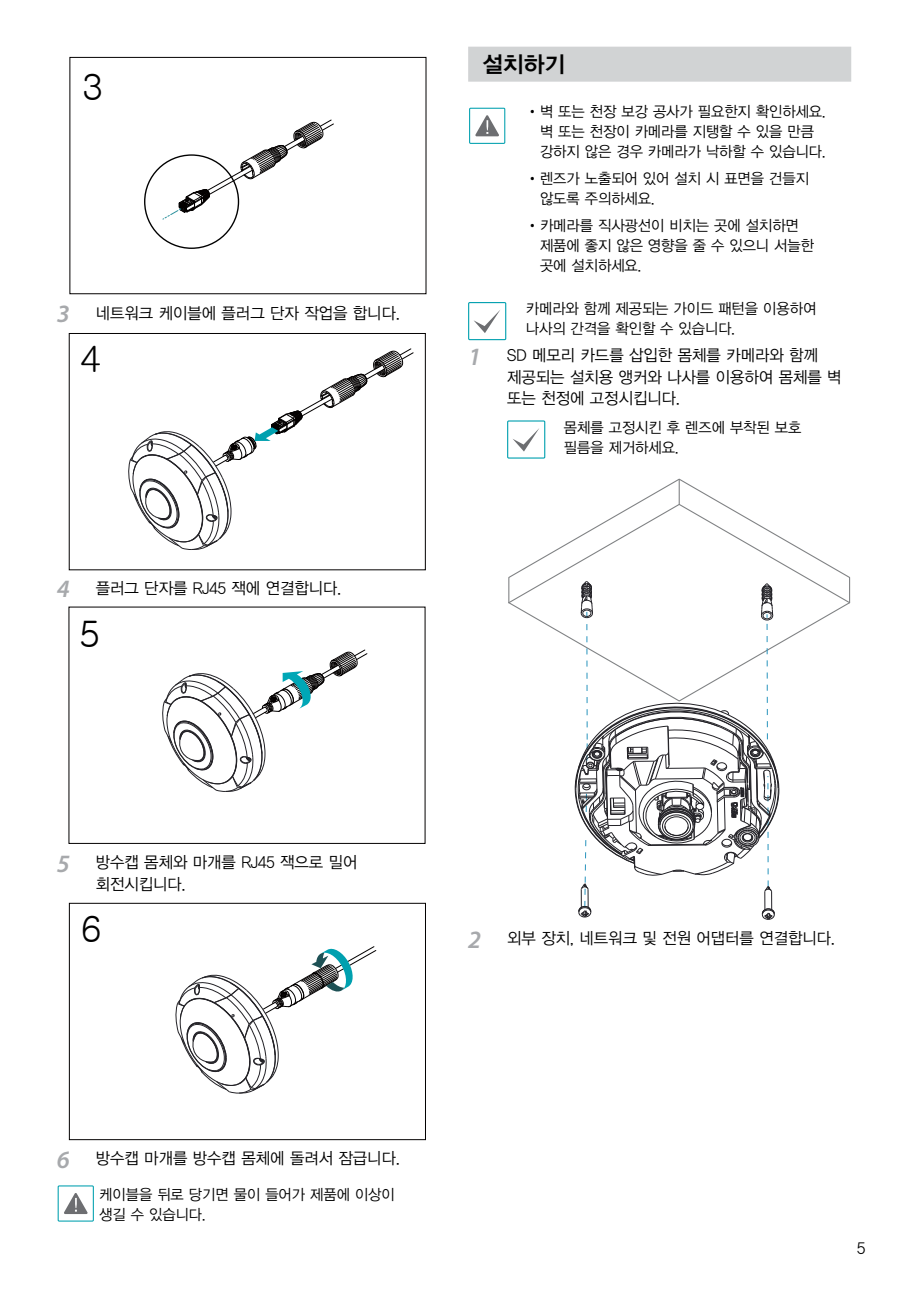
<style>
.page{position:relative;width:908px;height:1290px;background:#fff}
.page>*{position:absolute;margin:0;border:0;box-sizing:border-box;transform-origin:0 0}
.t1{font:300 36.5px "Malgun Gothic";color:#000}
.Heading2__9pt{font:22.5px "YDVYGO14";color:#000}
.t2{font:16.25px/21.2px "YDVYGO12";color:#000;scale:.96 1}
.Note__6pt{font:15px/20px "YDVYGO12";color:#000;scale:.96 1}
.s1{font-family:"Myriad Pro";font-weight:600;font-style:italic;font-size:25px;color:#a7a9ac}
</style>
<div class="page">
<div style="left:70px;top:57px;width:356px;height:237px;border:1px solid #030000"></div>
<svg style="left:162px;top:120px;width:172px;height:99px"></svg>
<div style="left:69px;top:333px;width:356px;height:237px;border:1px solid #030000"></div>
<svg style="left:128px;top:348px;width:285px;height:202px"></svg>
<svg style="left:162px;top:649px;width:205px;height:143px"></svg>
<div style="left:69px;top:903px;width:356px;height:237px;border:1px solid #030000"></div>
<svg style="left:175px;top:946px;width:201px;height:147px"></svg>
<svg style="left:64px;top:1193px;width:23px;height:21px"></svg>
<div style="left:58px;top:1185px;width:36px;height:36px;border:1px solid #00a0af"></div>
<div style="left:468px;top:47px;width:382px;height:35px;background:#d1d3d4"></div>
<svg style="left:475px;top:115px;width:23px;height:21px"></svg>
<div style="left:469px;top:108px;width:36px;height:36px;border:1px solid #00a0af"></div>
<div style="left:468px;top:302px;width:38px;height:38px;border:1px solid #00a0af"></div>
<svg style="left:474px;top:310px;width:26px;height:23px"></svg>
<div style="left:507px;top:420px;width:38px;height:39px;border:1px solid #00a0af"></div>
<svg style="left:513px;top:428px;width:26px;height:23px"></svg>
<svg style="left:508px;top:478px;width:342px;height:442px"></svg>
<p class="t1" style="left:82px;top:68px;width:23px">3</p>
<p class="t1" style="left:82px;top:88px;width:23px">3</p>
<p class="t2" style="left:57px;top:301px;width:359px"><span class="s1">3</span> 네트워크 케이블에 플러그 단자 작업을 합니다.</p>
<p class="t1" style="left:80px;top:322px;width:23px">4</p>
<p class="t1" style="left:80px;top:341px;width:23px">4</p>
<p class="t1" style="left:80px;top:358px;width:23px">4</p>
<p class="t2" style="left:57px;top:576px;width:298px"><span class="s1">4</span> 플러그 단자를 RJ45 잭에 연결합니다.</p>
<p class="t1" style="left:79px;top:578px;width:23px">5</p>
<p class="t1" style="left:79px;top:598px;width:23px">5</p>
<p class="t1" style="left:79px;top:615px;width:23px">5</p>
<p class="Heading2__9pt" style="left:482px;top:50px;width:84px">설치하기</p>
<p class="Note__6pt" style="left:539px;top:101px;width:299px;text-indent:-14px">•벽 또는 천장 보강 공사가 필요한지 확인하세요. 벽 또는 천장이 카메라를 지탱할 수 있을 만큼 강하지 않은 경우 카메라가 낙하할 수 있습니다.</p>
<p class="Note__6pt" style="left:539px;top:168px;width:281px;text-indent:-14px">•렌즈가 노출되어 있어 설치 시 표면을 건들지 않도록 주의하세요.</p>
<p class="Note__6pt" style="left:539px;top:215px;width:287px;text-indent:-14px">•카메라를 직사광선이 비치는 곳에 설치하면 제품에 좋지 않은 영향을 줄 수 있으니 서늘한 곳에 설치하세요.</p>
<p class="Note__6pt" style="left:525px;top:298px;width:304px">카메라와 함께 제공되는 가이드 패턴을 이용하여 나사의 간격을 확인할 수 있습니다.</p>
<p class="t2" style="left:507px;top:344px;width:350px;text-indent:-39px"><span class="s1">1</span> SD 메모리 카드를 삽입한 몸체를 카메라와 함께 제공되는 설치용 앵커와 나사를 이용하여 몸체를 벽 또는 천정에 고정시킵니다.</p>
<p class="Note__6pt" style="left:563px;top:416px;width:249px">몸체를 고정시킨 후 렌즈에 부착된 보호 필름을 제거하세요.</p>
<p class="t1" style="left:81px;top:843px;width:23px">6</p>
<p class="t2" style="left:96px;top:851px;width:274px;text-indent:-39px"><span class="s1">5</span> 방수캡 몸체와 마개를 RJ45 잭으로 밀어 회전시킵니다.</p>
<p class="t1" style="left:81px;top:911px;width:23px">6</p>
<p class="t1" style="left:81px;top:860px;width:23px">6</p>
<p class="t2" style="left:468px;top:927px;width:384px"><span class="s1">2</span> 외부 장치, 네트워크 및 전원 어댑터를 연결합니다.</p>
<p class="t2" style="left:57px;top:1147px;width:359px"><span class="s1">6</span> 방수캡 마개를 방수캡 몸체에 돌려서 잠급니다.</p>
<p class="Note__6pt" style="left:99px;top:1184px;width:309px">케이블을 뒤로 당기면 물이 들어가 제품에 이상이 생길 수 있습니다.</p>
<p class="t2" style="left:856px;top:1237px;width:10px">5</p>
</div>
